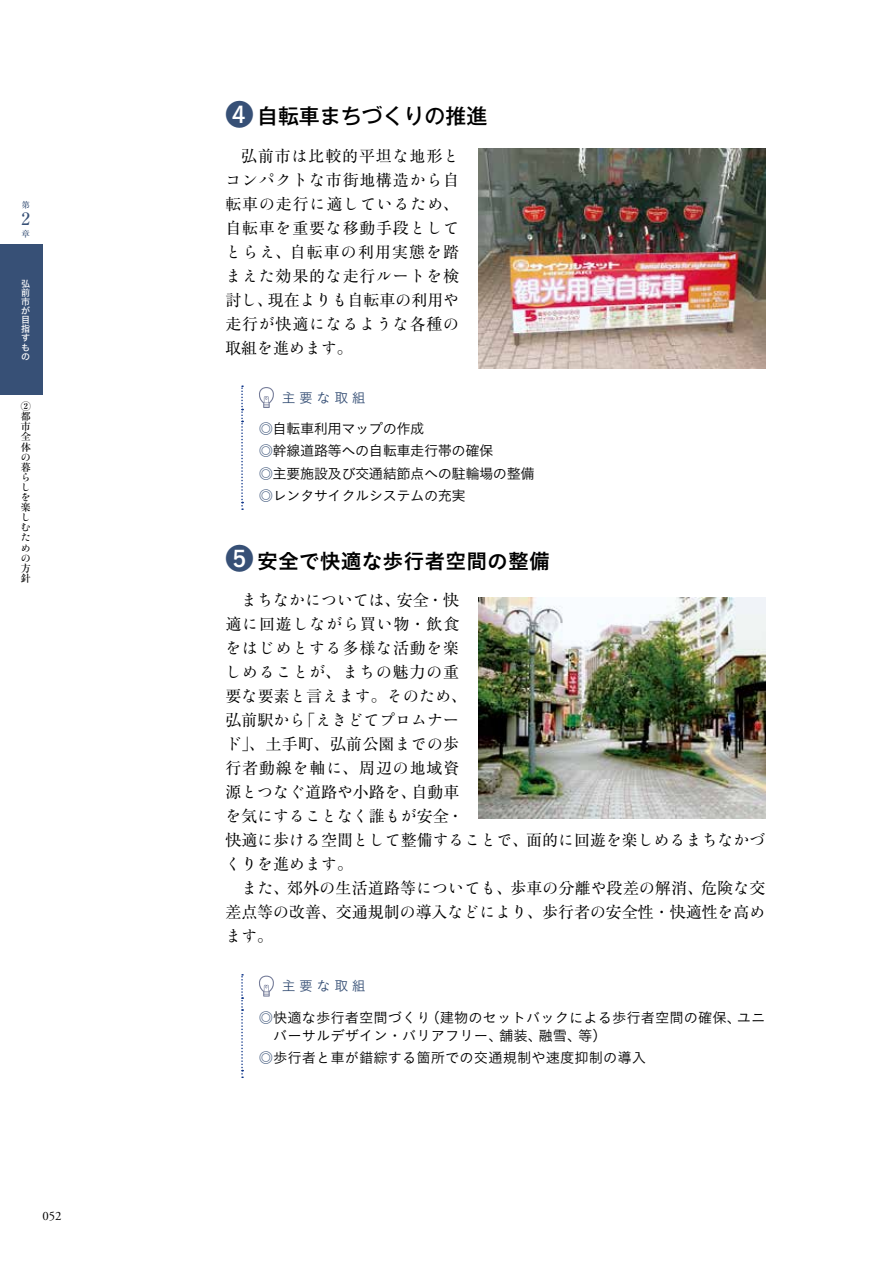
<style>
.page{position:relative;width:893px;height:1263px;background:#fff}
.page>*{position:absolute;margin:0;border:0;box-sizing:border-box;transform-origin:0 0}
.t1{font:21px "Koburina Go Std W6";color:#000}
.t2{font:500 21px "Gothic MB101 Pro";color:#000}
.t3{font:500 16.95px "Ryumin Pro";color:#375076}
.t4{font:15.9px/24px "Ryumin Std Regular KO";letter-spacing:.005em;color:#000}
.t5{font:15.9px/24px "Ryumin Pro";letter-spacing:.01em;color:#000;text-align:justify}
.t6{font:15.9px/24px "Ryumin Std Regular KO";letter-spacing:.05em;color:#000}
.t7{font:15.9px/24px "Ryumin Pro";letter-spacing:.05em;color:#000}
.t8{font:15.9px "Ryumin Pro";letter-spacing:.055em;color:#000}
.t9{font:14.4px/18px "Koburina Go Std W3";color:#000}
.t10{font:14.4px/22.2px "Koburina Go Std W3";letter-spacing:-.04em;color:#000}
.t11{font:13.8px "Koburina Go Std W3";letter-spacing:.27em;color:#375076}
.t12{font:12.75px "Adobe Garamond Pro";color:#000}
.t13{font:500 10.05px/10.1px "Ryumin Pro";color:#000;text-align:justify}
.t14{font:10.05px/10.1px "Ryumin Std Medium KO";color:#000;text-align:justify}
.t15{font:9px/9.1px "Hira Kaku Std W5";color:#fff}
.t16{font:500 8.55px "Ryumin Pro";color:#375076}
.s1{font-family:"Koburina Go Std W6";font-weight:400;font-size:28.2px;color:#375076}
.s2{font-family:"Ryumin Std Regular KO"}
.s3{font-family:"Ryumin Pro"}
.s4{color:#375076}
.s5{font-size:28.2px;color:#375076}
</style>
<div class="page">
<div style="left:0;top:244px;width:43px;height:151px;background:#375076"></div>
<svg style="left:241px;top:385px;width:2px;height:125px"></svg>
<svg style="left:259px;top:387px;width:15px;height:21px"></svg>
<svg style="left:241px;top:974px;width:2px;height:104px"></svg>
<svg style="left:259px;top:975px;width:15px;height:21px"></svg>
<img style="left:478px;top:148px;width:287px;height:221px">
<img style="left:478px;top:598px;width:287px;height:220px">
<p class="t16" style="left:21px;top:198px;width:10px">第</p>
<p class="t3" style="left:21px;top:205px;width:10px">2</p>
<p class="t16" style="left:21px;top:227px;width:10px">章</p>
<p class="t15" style="left:21px;top:279px;width:10px">弘前市が目指すもの</p>
<p class="t13" style="left:21px;top:401px;width:12px">②都市全体</p>
<p class="t14" style="left:21px;top:451px;width:10px">の</p>
<p class="t13" style="left:21px;top:461px;width:11px">暮</p>
<p class="t14" style="left:21px;top:471px;width:10px">らしを</p>
<p class="t13" style="left:21px;top:502px;width:11px">楽</p>
<p class="t14" style="left:21px;top:511px;width:11px">しむための</p>
<p class="t13" style="left:21px;top:562px;width:11px">方針</p>
<p class="t12" style="left:43px;top:1209px;width:21px">052</p>
<h1 class="t2" style="left:225px;top:99px;width:263px"><span class="s1">❹</span> 自転車まちづくりの推進</h1>
<p class="t8" style="left:241px;top:143px;width:219px">弘前市<span class="s2">は</span>比較的平坦<span class="s2">な</span>地形<span class="s2">と</span></p>
<p class="t6" style="left:225px;top:166px;width:235px">コンパクトな<span class="s3">市街地構造</span>から<span class="s3">自転車</span>の<span class="s3">走行</span>に<span class="s3">適</span>しているため<span class="s3">、</span></p>
<p class="t7" style="left:225px;top:215px;width:235px">自転車<span class="s2">を</span>重要<span class="s2">な</span>移動手段<span class="s2">としてとらえ</span>、自転車<span class="s2">の</span>利用実態<span class="s2">を</span>踏</p>
<p class="t4" style="left:225px;top:262px;width:235px">まえた<span class="s3">効果的</span>な<span class="s3">走行</span>ルートを<span class="s3">検</span></p>
<p class="t5" style="left:225px;top:287px;width:235px">討<span class="s2">し</span>、現在<span class="s2">よりも</span>自転車<span class="s2">の</span>利用<span class="s2">や</span></p>
<p class="t4" style="left:225px;top:310px;width:235px"><span class="s3">走行</span>が<span class="s3">快適</span>になるような<span class="s3">各種</span>の</p>
<p class="t5" style="left:225px;top:335px;width:129px">取組<span class="s2">を</span>進<span class="s2">めます</span>。</p>
<p class="t11" style="left:282px;top:387px;width:86px">主要な取組</p>
<p class="t10" style="left:259px;top:417px;width:278px"><span class="s4">◎</span>自転車利用マップの作成<br><span class="s4">◎</span>幹線道路等への自転車走行帯の確保<br><span class="s4">◎</span>主要施設及び交通結節点への駐輪場の整備<span class="s4">◎</span>レンタサイクルシステムの充実</p>
<h1 class="t1" style="left:225px;top:544px;width:326px"><span class="s5">❺</span> 安全で快適な歩行者空間の整備</h1>
<p class="t4" style="left:241px;top:587px;width:219px">まちなかについては<span class="s3">、安全・快</span></p>
<p class="t5" style="left:225px;top:611px;width:235px">適<span class="s2">に</span>回遊<span class="s2">しながら</span>買<span class="s2">い</span>物・飲食</p>
<p class="t4" style="left:225px;top:635px;width:243px">をはじめとする<span class="s3">多様</span>な<span class="s3">活動</span>を<span class="s3">楽</span>しめることが<span class="s3">、</span>まちの<span class="s3">魅力</span>の<span class="s3">重要</span>な<span class="s3">要素</span>と<span class="s3">言</span>えます<span class="s3">。</span>そのため<span class="s3">、弘前駅</span>から<span class="s3">「</span>えきどてプロムナー</p>
<p class="t5" style="left:225px;top:731px;width:235px"><span class="s2">ド</span>」、土手町、弘前公園<span class="s2">までの</span>歩行者動線<span class="s2">を</span>軸<span class="s2">に</span>、周辺<span class="s2">の</span>地域資源<span class="s2">とつなぐ</span>道路<span class="s2">や</span>小路<span class="s2">を</span>、自動車</p>
<p class="t4" style="left:225px;top:803px;width:542px">を<span class="s3">気</span>にすることなく<span class="s3">誰</span>もが<span class="s3">安全・<br>快適</span>に<span class="s3">歩</span>ける<span class="s3">空間</span>として<span class="s3">整備</span>することで<span class="s3">、面的</span>に<span class="s3">回遊</span>を<span class="s3">楽</span>しめるまちなかづくりを<span class="s3">進</span>めます<span class="s3">。</span></p>
<p class="t5" style="left:225px;top:875px;width:542px;text-align:right"><span class="s2">また</span>、郊外<span class="s2">の</span>生活道路等<span class="s2">についても</span>、歩車<span class="s2">の</span>分離<span class="s2">や</span>段差<span class="s2">の</span>解消、危険<span class="s2">な</span>交差点等<span class="s2">の</span>改善、交通規制<span class="s2">の</span>導入<span class="s2">などにより</span>、歩行者<span class="s2">の</span>安全性・快適性<span class="s2">を</span>高<span class="s2">め</span></p>
<p class="t4" style="left:225px;top:923px;width:49px">ます<span class="s3">。</span></p>
<p class="t11" style="left:282px;top:976px;width:86px">主要な取組</p>
<p class="t9" style="left:273px;top:1008px;width:494px;text-indent:-14px"><span class="s4">◎</span>快適な歩行者空間づくり（建物のセットバックによる歩行者空間の確保、ユニバーサルデザイン・バリアフリー、舗装、融雪、等）</p>
<p class="t9" style="left:259px;top:1048px;width:389px"><span class="s4">◎</span>歩行者と車が錯綜する箇所での交通規制や速度抑制の導入</p>
</div>
